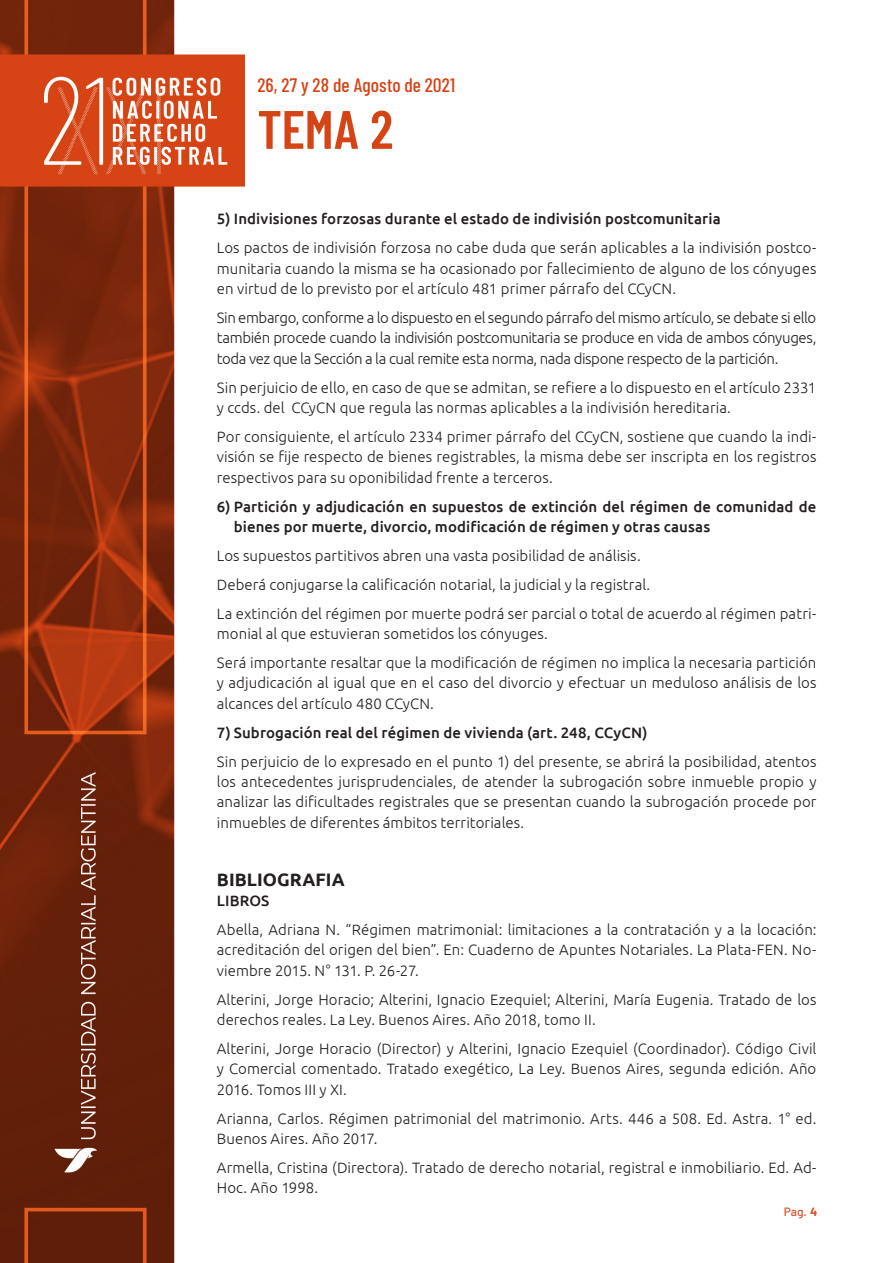
<style>
.page{position:relative;width:893px;height:1263px;background:#fff}
.page>*{position:absolute;margin:0;border:0;box-sizing:border-box;transform-origin:0 0}
.t1{font:600 54px "Barlow Condensed";color:#d54415}
.t2{font:500 19.5px "Barlow Condensed";letter-spacing:.005em;color:#d54415}
.t3{font:700 18px "Ubuntu";letter-spacing:.005em;color:#231f20}
.t4{font:300 15px/20.4px "Ubuntu";letter-spacing:.005em;color:#231f20;text-align:justify}
.t5{font:500 15px/20.4px "Ubuntu";letter-spacing:.005em;color:#231f20}
.t6{font:500 12px "Barlow";color:#d84e27}
.s1{font-weight:700}
</style>
<div class="page">
<img style="left:0;top:1px;width:244px;height:1262px">
<h2 class="t2" style="left:257px;top:73px;width:199px">26, 27 y 28 de Agosto de 2021</h2>
<h1 class="t1" style="left:257px;top:96px;width:137px">TEMA 2</h1>
<p class="t5" style="left:217px;top:208px;width:505px">5) Indivisiones forzosas durante el estado de indivisión postcomunitaria</p>
<p class="t4" style="left:217px;top:237px;width:601px">Los pactos de indivisión forzosa no cabe duda que serán aplicables a la indivisión postco&shy;munitaria cuando la misma se ha ocasionado por fallecimiento de alguno de los cónyuges en virtud de lo previsto por el artículo 481 primer párrafo del CCyCN.</p>
<p class="t4" style="left:217px;top:307px;width:601px">Sin embargo, conforme a lo dispuesto en el segundo párrafo del mismo artículo, se debate si ello también procede cuando la indivisión postcomunitaria se produce en vida de ambos cónyuges, toda vez que la Sección a la cual remite esta norma, nada dispone respecto de la partición.</p>
<p class="t4" style="left:217px;top:377px;width:601px">Sin perjuicio de ello, en caso de que se admitan, se refiere a lo dispuesto en el artículo 2331 y ccds. del CCyCN que regula las normas aplicables a la indivisión hereditaria.</p>
<p class="t4" style="left:217px;top:426px;width:601px">Por consiguiente, el artículo 2334 primer párrafo del CCyCN, sostiene que cuando la indi&shy;visión se fije respecto de bienes registrables, la misma debe ser inscripta en los registros respectivos para su oponibilidad frente a terceros.</p>
<p class="t5" style="left:234px;top:495px;width:584px;text-indent:-17px">6) Partición y adjudicación en supuestos de extinción del régimen de comunidad de bienes por muerte, divorcio, modificación de régimen y otras causas</p>
<p class="t4" style="left:217px;top:545px;width:425px">Los supuestos partitivos abren una vasta posibilidad de análisis.</p>
<p class="t4" style="left:217px;top:574px;width:435px">Deberá conjugarse la calificación notarial, la judicial y la registral.</p>
<p class="t4" style="left:217px;top:603px;width:601px">La extinción del régimen por muerte podrá ser parcial o total de acuerdo al régimen patri&shy;monial al que estuvieran sometidos los cónyuges.</p>
<p class="t4" style="left:217px;top:652px;width:601px">Será importante resaltar que la modificación de régimen no implica la necesaria partición y adjudicación al igual que en el caso del divorcio y efectuar un meduloso análisis de los alcances del artículo 480 CCyCN.</p>
<p class="t5" style="left:217px;top:722px;width:432px">7) Subrogación real del régimen de vivienda (art. 248, CCyCN)</p>
<p class="t4" style="left:217px;top:751px;width:601px">Sin perjuicio de lo expresado en el punto 1) del presente, se abrirá la posibilidad, atentos los antecedentes jurisprudenciales, de atender la subrogación sobre inmueble propio y analizar las dificultades registrales que se presentan cuando la subrogación procede por inmuebles de diferentes ámbitos territoriales.</p>
<p class="t3" style="left:217px;top:868px;width:129px">BIBLIOGRAFIA</p>
<p class="t5" style="left:217px;top:890px;width:54px">LIBROS</p>
<p class="t4" style="left:217px;top:919px;width:601px">Abella, Adriana N. “Régimen matrimonial: limitaciones a la contratación y a la locación: acreditación del origen del bien”. En: Cuaderno de Apuntes Notariales. La Plata-FEN. No&shy;viembre 2015. N° 131. P. 26-27.</p>
<p class="t4" style="left:217px;top:989px;width:601px">Alterini, Jorge Horacio; Alterini, Ignacio Ezequiel; Alterini, María Eugenia. Tratado de los derechos reales. La Ley. Buenos Aires. Año 2018, tomo II.</p>
<p class="t4" style="left:217px;top:1038px;width:601px">Alterini, Jorge Horacio (Director) y Alterini, Ignacio Ezequiel (Coordinador). Código Civil y Comercial comentado. Tratado exegético, La Ley. Buenos Aires, segunda edición. Año 2016. Tomos III y XI.</p>
<p class="t4" style="left:217px;top:1108px;width:601px">Arianna, Carlos. Régimen patrimonial del matrimonio. Arts. 446 a 508. Ed. Astra. 1° ed.<br>Buenos Aires. Año 2017.</p>
<p class="t4" style="left:217px;top:1157px;width:601px">Armella, Cristina (Directora). Tratado de derecho notarial, registral e inmobiliario. Ed. Ad-<br>Hoc. Año 1998.</p>
<p class="t6" style="left:784px;top:1204px;width:35px">Pag. <span class="s1">4</span></p>
</div>
